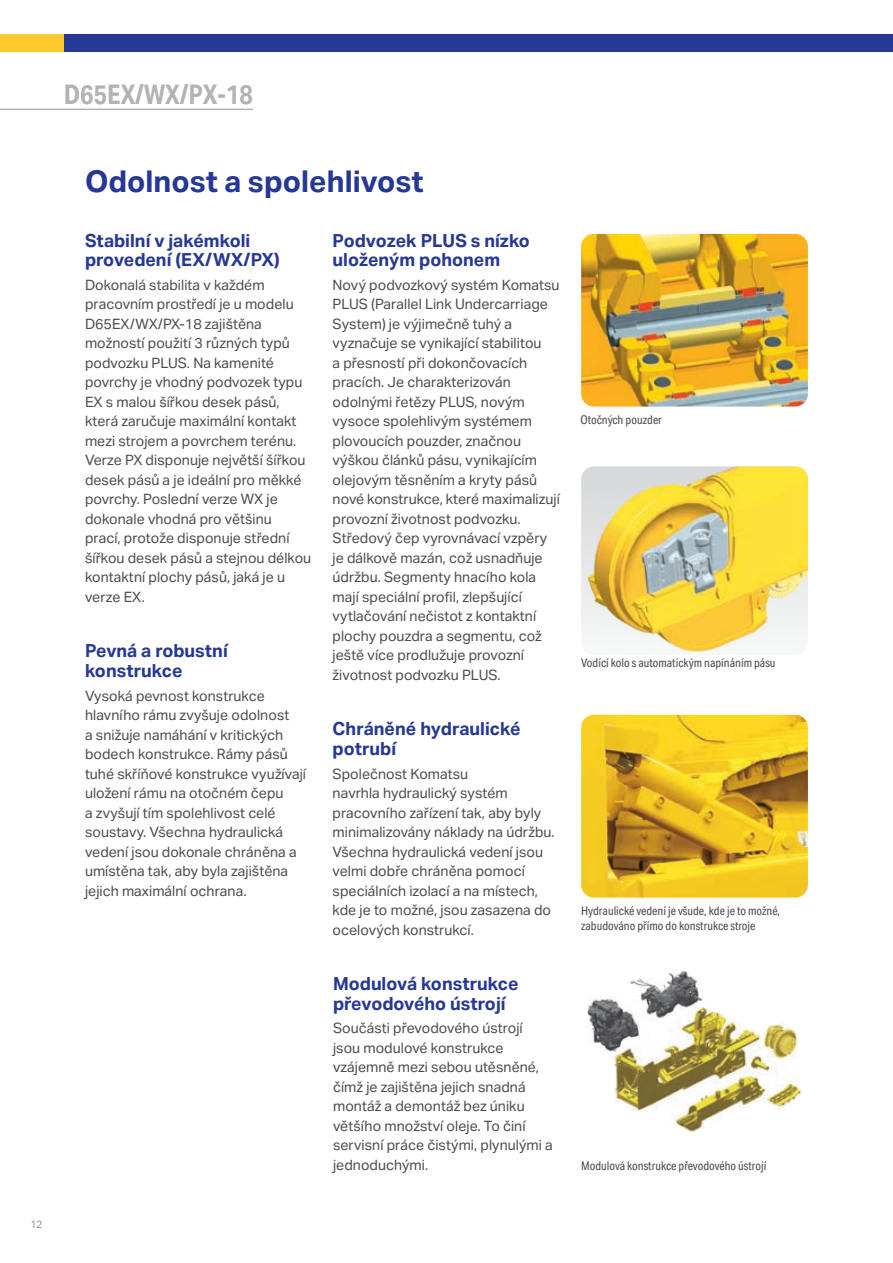
<style>
.page{position:relative;width:893px;height:1263px;background:#fff}
.page>*{position:absolute;margin:0;border:0;box-sizing:border-box;transform-origin:0 0}
.t1{font:700 30px "Aktiv Grotesk";color:#263895}
.t2{font:700 27px "Aktiv Grotesk Cd";color:#b2b3b7}
.t3{font:700 18px/19.5px "Aktiv Grotesk";color:#263895}
.t4{font:14.25px/19.5px "Aktiv Grotesk";color:#4b4c4d}
.t5{font:12px/15px "Aktiv Grotesk Cd";color:#4b4c4d}
.t6{font:10.5px "Aktiv Grotesk";color:#939598}
</style>
<div class="page">
<img style="left:582px;top:466px;width:226px;height:187px">
<img style="left:581px;top:715px;width:227px;height:183px">
<img style="left:581px;top:234px;width:227px;height:173px">
<img style="left:613px;top:1008px;width:188px;height:124px">
<img style="left:587px;top:970px;width:119px;height:85px">
<hr style="left:0;top:109px;width:253px;height:1px;background:#b2b3b7">
<div style="left:0;top:34px;width:143px;height:17px;background:#fec92d"></div>
<div style="left:64px;top:34px;width:829px;height:17px;background:#263895"></div>
<h2 class="t2" style="left:64px;top:79px;width:191px">D65EX/WX/PX-18</h2>
<p class="t6" style="left:31px;top:1218px;width:13px">12</p>
<h1 class="t1" style="left:85px;top:164px;width:340px">Odolnost a spolehlivost</h1>
<p class="t3" style="left:85px;top:231px;width:196px">Stabilní v jakémkoli provedení (EX/WX/PX)</p>
<p class="t4" style="left:85px;top:275px;width:228px">Dokonalá stabilita v každém pracovním prostředí je u modelu<br>D65EX/WX/PX-18 zajištěna možností použití 3 různých typů podvozku PLUS. Na kamenité povrchy je vhodný podvozek typu<br>EX s malou šířkou desek pásů, která zaručuje maximální kontakt mezi strojem a povrchem terénu.<br>Verze PX disponuje největší šířkou desek pásů a je ideální pro měkké povrchy. Poslední verze WX je dokonale vhodná pro většinu<br>prací, protože disponuje střední šířkou desek pásů a stejnou délkou kontaktní plochy pásů, jaká je u verze EX.</p>
<p class="t3" style="left:85px;top:641px;width:144px">Pevná a robustní konstrukce</p>
<p class="t4" style="left:85px;top:686px;width:223px">Vysoká pevnost konstrukce hlavního rámu zvyšuje odolnost<br>a snižuje namáhání v kritických bodech konstrukce. Rámy pásů tuhé skříňové konstrukce využívají uložení rámu na otočném čepu<br>a zvyšují tím spolehlivost celé soustavy. Všechna hydraulická vedení jsou dokonale chráněna a umístěna tak, aby byla zajištěna jejich maximální ochrana.</p>
<p class="t3" style="left:333px;top:231px;width:199px">Podvozek PLUS s nízko uloženým pohonem</p>
<p class="t4" style="left:333px;top:275px;width:229px">Nový podvozkový systém Komatsu<br>PLUS (Parallel Link Undercarriage<br>System) je výjimečně tuhý a vyznačuje se vynikající stabilitou<br>a přesností při dokončovacích pracích. Je charakterizován odolnými řetězy PLUS, novým vysoce spolehlivým systémem plovoucích pouzder, značnou výškou článků pásu, vynikajícím olejovým těsněním a kryty pásů nové konstrukce, které maximalizují provozní životnost podvozku.<br>Středový čep vyrovnávací vzpěry je dálkově mazán, což usnadňuje údržbu. Segmenty hnacího kola mají speciální profil, zlepšující vytlačování nečistot z kontaktní plochy pouzdra a segmentu, což ještě více prodlužuje provozní životnost podvozku PLUS.</p>
<p class="t3" style="left:333px;top:719px;width:189px">Chráněné hydraulické potrubí</p>
<p class="t4" style="left:333px;top:764px;width:224px">Společnost Komatsu<br>navrhla hydraulický systém pracovního zařízení tak, aby byly minimalizovány náklady na údržbu.<br>Všechna hydraulická vedení jsou velmi dobře chráněna pomocí speciálních izolací a na místech, kde je to možné, jsou zasazena do ocelových konstrukcí.</p>
<p class="t3" style="left:333px;top:974px;width:187px">Modulová konstrukce převodového ústrojí</p>
<p class="t4" style="left:333px;top:1019px;width:221px">Součásti převodového ústrojí jsou modulové konstrukce vzájemně mezi sebou utěsněné, čímž je zajištěna jejich snadná montáž a demontáž bez úniku většího množství oleje. To činí servisní práce čistými, plynulými a jednoduchými.</p>
<p class="t5" style="left:580px;top:412px;width:83px">Otočných pouzder</p>
<p class="t5" style="left:581px;top:655px;width:196px">Vodící kolo s automatickým napínáním pásu</p>
<p class="t5" style="left:581px;top:903px;width:201px">Hydraulické vedení je všude, kde je to možné, zabudováno přímo do konstrukce stroje</p>
<p class="t5" style="left:581px;top:1158px;width:187px">Modulová konstrukce převodového ústrojí</p>
</div>
